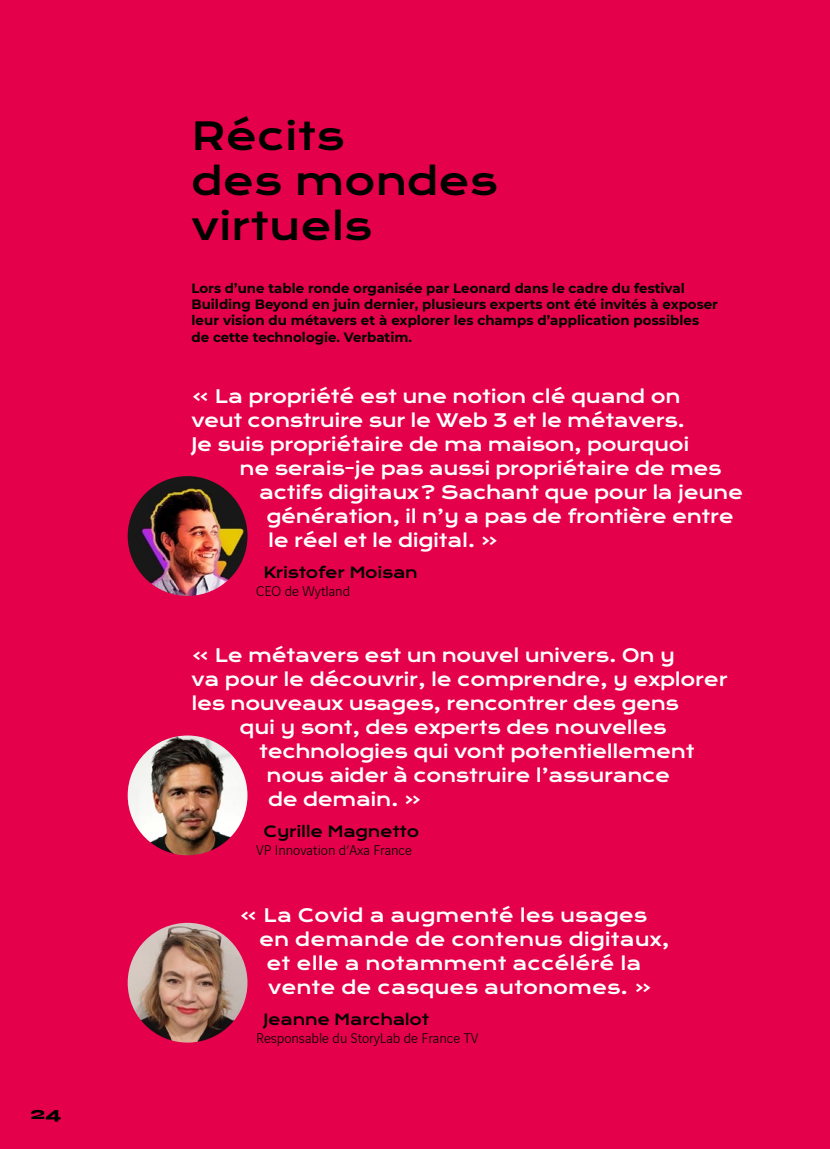
<style>
.page{position:relative;width:830px;height:1149px;background:#fff}
.page>*{position:absolute;margin:0;border:0;box-sizing:border-box;transform-origin:0 0}
.Sous-titre{font:37.5px/45px "Krona One";color:#000}
.Sous-titre-2{font:18px "Krona One";letter-spacing:-.02em;color:#fff}
.Sous-titre-3{font:18px "Krona One";color:#fff}
.t1{font:18px "Syne";color:#000}
.Sous-titre-4{font:15px/18px "Krona One";letter-spacing:-.02em;color:#000}
.Sous-titre-5{font:300 15px "Vinci Sans";color:#000}
.TEXTE_COURANT{font:700 13.5px/16.2px "Montserrat";color:#000}
.s1{font-family:"Vinci Sans";font-weight:300}
</style>
<div class="page">
<div style="left:0;top:0;width:829px;height:1148px;background:#e5004b"></div>
<img style="left:128px;top:735px;width:119px;height:120px;border-radius:60px">
<img style="left:128px;top:476px;width:119px;height:119px;border-radius:60px">
<img style="left:128px;top:922px;width:119px;height:120px;border-radius:60px">
<p class="t1" style="left:30px;top:1100px;width:32px">24</p>
<p class="Sous-titre" style="left:191px;top:114px;width:308px">Récits<br>des mondes virtuels</p>
<p class="TEXTE_COURANT" style="left:191px;top:279px;width:527px">Lors d’une table ronde organisée par Leonard dans le cadre du festival Building Beyond en juin dernier, plusieurs experts ont été invités à exposer leur vision du métavers et à explorer les champs d’application possibles de cette technologie. Verbatim.</p>
<p class="Sous-titre-2" style="left:191px;top:385px;width:490px">» La propriété est une notion clé quand on</p>
<p class="Sous-titre-2" style="left:191px;top:409px;width:494px">veut construire sur le Web 3 et le métavers.</p>
<p class="Sous-titre-2" style="left:191px;top:433px;width:499px">Je suis propriétaire de ma maison, pourquoi</p>
<p class="Sous-titre-2" style="left:239px;top:457px;width:483px">ne serais‑je pas aussi propriétaire de mes</p>
<p class="Sous-titre-2" style="left:259px;top:481px;width:485px">actifs digitaux? Sachant que pour la jeune</p>
<p class="Sous-titre-2" style="left:266px;top:505px;width:468px">génération, il n’y a pas de frontière entre</p>
<p class="Sous-titre-2" style="left:268px;top:529px;width:232px">le réel et le digital. «</p>
<p class="Sous-titre-4" style="left:256px;top:563px;width:163px;text-indent:8px">Kristofer Moisan<br><span class="s1">CEO de Wytland</span></p>
<p class="Sous-titre-2" style="left:191px;top:644px;width:484px">» Le métavers est un nouvel univers. On y</p>
<p class="Sous-titre-2" style="left:191px;top:668px;width:537px">va pour le découvrir, le comprendre, y explorer</p>
<p class="Sous-titre-2" style="left:191px;top:692px;width:489px">les nouveaux usages, rencontrer des gens</p>
<p class="Sous-titre-2" style="left:239px;top:716px;width:428px">qui y sont, des experts des nouvelles</p>
<p class="Sous-titre-2" style="left:259px;top:740px;width:437px">technologies qui vont potentiellement</p>
<p class="Sous-titre-2" style="left:266px;top:764px;width:405px">nous aider à construire l’assurance</p>
<p class="Sous-titre-2" style="left:268px;top:788px;width:155px">de demain. «</p>
<p class="Sous-titre-4" style="left:263px;top:822px;width:157px">Cyrille Magnetto</p>
<p class="Sous-titre-5" style="left:256px;top:839px;width:157px">VP Innovation d’Axa France</p>
<p class="Sous-titre-3" style="left:239px;top:903px;width:409px">» La Covid a augmenté les usages</p>
<p class="Sous-titre-3" style="left:259px;top:927px;width:411px">en demande de contenus digitaux,</p>
<p class="Sous-titre-3" style="left:266px;top:951px;width:376px">et elle a notamment accéléré la</p>
<p class="Sous-titre-3" style="left:268px;top:975px;width:385px">vente de casques autonomes. «</p>
<p class="Sous-titre-4" style="left:263px;top:1009px;width:167px">Jeanne Marchalot</p>
<p class="Sous-titre-5" style="left:256px;top:1026px;width:224px">Responsable du StoryLab de France TV</p>
</div>
